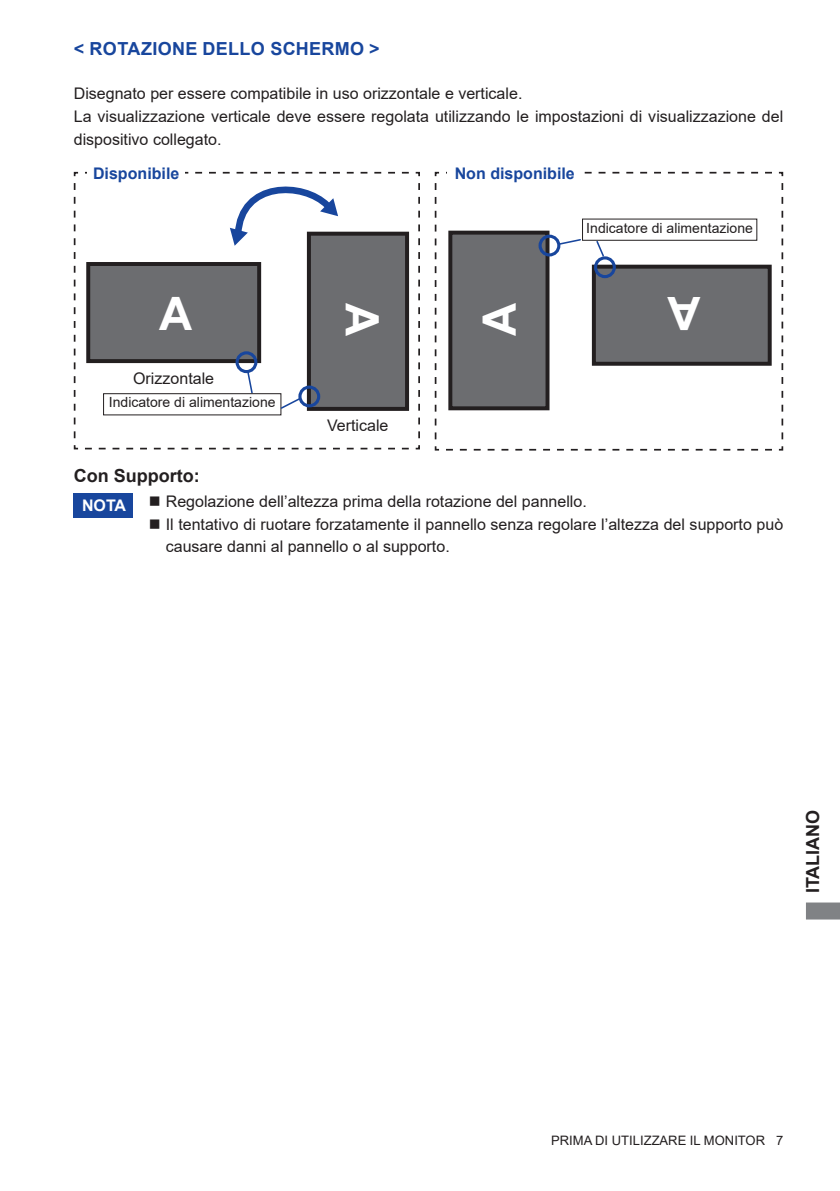
<style>
.page{position:relative;width:840px;height:1191px;background:#fff}
.page>*{position:absolute;margin:0;border:0;box-sizing:border-box;transform-origin:0 0}
.t1{font:700 46px "Arial";color:#fff}
.t2{font:700 18px "Arial";letter-spacing:.015em;color:#18469d}
.t3{font:700 18px "Arial";color:#231f20}
.t4{font:16px/22.6px "Arial";color:#231f20}
.t5{font:700 16px "Arial";color:#18469d}
.t6{font:700 16px "Arial";color:#fff}
.t7{font:14px "Arial";color:#231f20}
.t8{font:13px "Arial";color:#231f20}
</style>
<div class="page">
<svg style="left:806px;top:902px;width:33px;height:17px"></svg>
<div style="left:74px;top:493px;width:59px;height:25px;background:#18469d"></div>
<svg style="left:434px;top:171px;width:349px;height:280px"></svg>
<div style="left:593px;top:267px;width:176px;height:97px;background:#6c6d70"></div>
<div style="left:591px;top:265px;width:180px;height:101px;border:4px solid #231f20"></div>
<div style="left:450px;top:233px;width:97px;height:175px;background:#6c6d70"></div>
<div style="left:448px;top:231px;width:101px;height:179px;border:4px solid #231f20"></div>
<div style="left:447px;top:165px;width:135px;height:19px;background:#fff"></div>
<div style="left:538px;top:235px;width:22px;height:21px;border:3px solid #18469d;border-radius:50%"></div>
<svg style="left:557px;top:238px;width:24px;height:8px"></svg>
<div style="left:593px;top:256px;width:22px;height:22px;border:3px solid #18469d;border-radius:50%"></div>
<svg style="left:594px;top:239px;width:11px;height:19px"></svg>
<svg style="left:73px;top:171px;width:347px;height:279px"></svg>
<div style="left:88px;top:264px;width:171px;height:97px;background:#6c6d70"></div>
<div style="left:86px;top:262px;width:175px;height:101px;border:4px solid #231f20"></div>
<div style="left:309px;top:234px;width:98px;height:175px;background:#6c6d70"></div>
<div style="left:307px;top:232px;width:102px;height:179px;border:4px solid #231f20"></div>
<div style="left:87px;top:165px;width:98px;height:20px;background:#fff"></div>
<div style="left:235px;top:351px;width:22px;height:22px;border:3px solid #18469d;border-radius:50%"></div>
<svg style="left:246px;top:370px;width:8px;height:23px"></svg>
<div style="left:103px;top:393px;width:178px;height:22px;border:1px solid #231f20"></div>
<div style="left:298px;top:385px;width:22px;height:22px;border:3px solid #18469d;border-radius:50%"></div>
<svg style="left:279px;top:397px;width:22px;height:13px"></svg>
<svg style="left:230px;top:186px;width:108px;height:60px"></svg>
<p class="t2" style="left:74px;top:36px;width:307px">&lt; ROTAZIONE DELLO SCHERMO &gt;</p>
<p class="t4" style="left:74px;top:82px;width:710px">Disegnato per essere compatibile in uso orizzontale e verticale.<br>La visualizzazione verticale deve essere regolata utilizzando le impostazioni di visualizzazione del dispositivo collegato.</p>
<p class="t5" style="left:93px;top:162px;width:88px">Disponibile</p>
<p class="t4" style="left:133px;top:367px;width:82px">Orizzontale</p>
<p class="t7" style="left:109px;top:393px;width:168px">Indicatore di alimentazione</p>
<p class="t3" style="left:74px;top:463px;width:127px">Con Supporto:</p>
<h1 class="t1" style="left:394px;top:303px;width:35px;rotate:90deg">A</h1>
<p class="t4" style="left:327px;top:414px;width:63px">Verticale</p>
<p class="t5" style="left:454px;top:162px;width:122px">Non disponibile</p>
<p class="t7" style="left:586px;top:218px;width:168px">Indicatore di alimentazione</p>
<h1 class="t1" style="left:467px;top:336px;width:35px;rotate:-90deg">A</h1>
<h1 class="t1" style="left:700px;top:345px;width:35px;rotate:-180deg">A</h1>
<p class="t6" style="left:82px;top:494px;width:46px">NOTA</p>
<p class="t4" style="left:149px;top:490px;width:439px">■ Regolazione dell’altezza prima della rotazione del pannello.</p>
<p class="t4" style="left:166px;top:512px;width:618px;text-indent:-17px">■ Il tentativo di ruotare forzatamente il pannello senza regolare l’altezza del supporto può causare danni al pannello o al supporto.</p>
<p class="t3" style="left:799px;top:893px;width:85px;rotate:-90deg">ITALIANO</p>
<p class="t8" style="left:551px;top:1131px;width:233px">PRIMA DI UTILIZZARE IL MONITOR 7</p>
</div>
